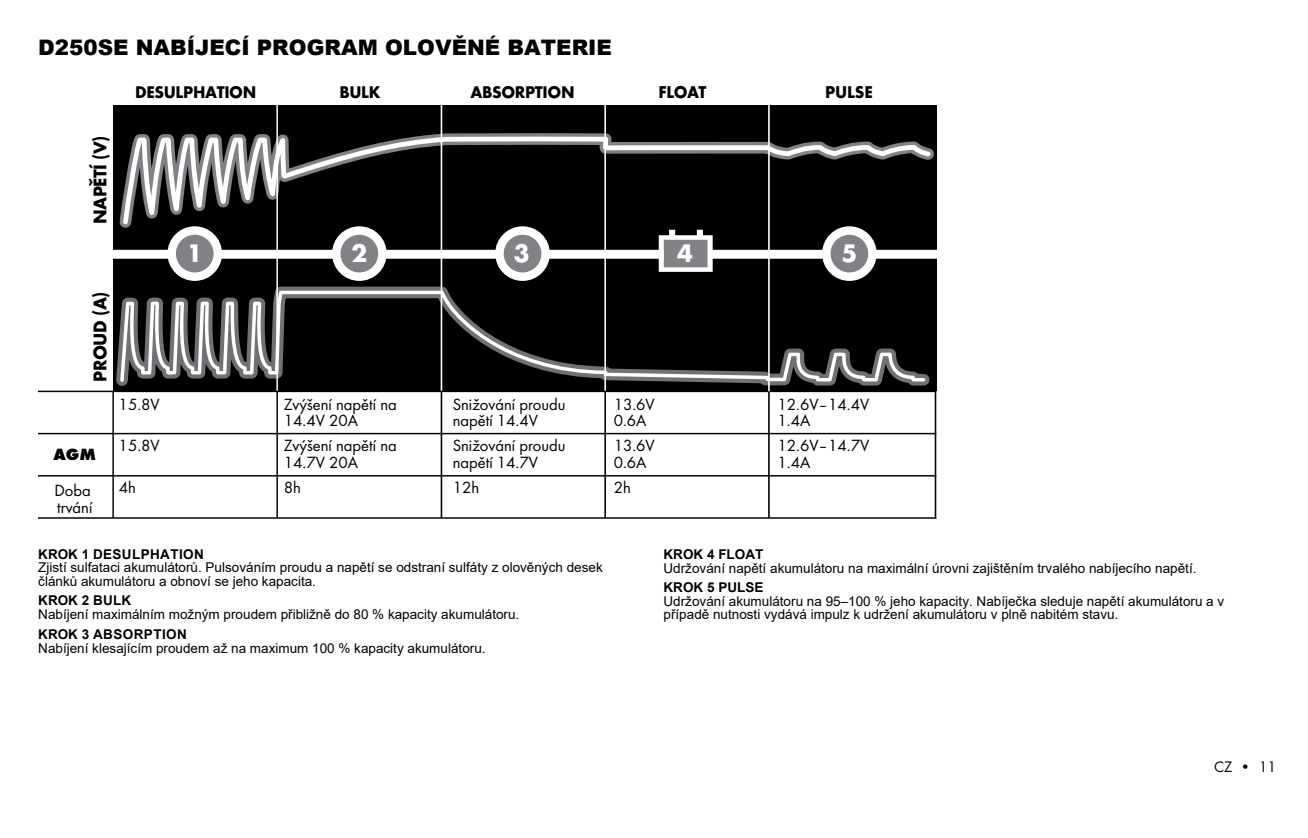
<style>
.page{position:relative;width:1308px;height:838px;background:#fff}
.page>*{position:absolute;margin:0;border:0;box-sizing:border-box;transform-origin:0 0}
.t1{font:700 26.32px "Futura";color:#fff}
.t2{font:900 21.38px "Arial";color:#000}
.t3{font:700 19.12px "Futura";letter-spacing:-.02em;color:#000;scale:.96 1}
.t4{font:700 17.78px "Futura";letter-spacing:-.01em;color:#000;scale:.95 1}
.t5{font:700 17.55px "Futura";letter-spacing:-.02em;color:#000;scale:.96 1}
.t6{font:16.88px/16.9px "Futura Boo";color:#000}
.t7{font:700 expanded 16.88px "Futura";color:#000}
.t8{font:15.75px "Futura Boo";color:#000}
.t9{font:13.5px/13.7px "Arial";color:#000}
.t10{font:700 13.5px "Arial";letter-spacing:.03em;color:#000}
.t11{font:700 13.5px "Arial";letter-spacing:.01em;color:#000}
</style>
<div class="page">
<svg style="left:114px;top:105px;width:823px;height:414px"></svg>
<svg style="left:109px;top:105px;width:826px;height:288px;background:#171717"></svg>
<svg style="left:118px;top:142px;width:809px;height:242px;background:#202020"></svg>
<div style="left:108px;top:250px;width:828px;height:9px;background:#fff"></div>
<svg style="left:167px;top:226px;width:55px;height:55px"></svg>
<svg style="left:658px;top:230px;width:54px;height:42px"></svg>
<hr style="left:276px;top:391px;width:2px;height:127px;background:#000">
<hr style="left:112px;top:391px;width:2px;height:127px;background:#000">
<hr style="left:276px;top:99px;width:2px;height:292px;background:#fff">
<hr style="left:440px;top:391px;width:2px;height:127px;background:#000">
<hr style="left:440px;top:99px;width:2px;height:292px;background:#fff">
<hr style="left:604px;top:391px;width:2px;height:127px;background:#000">
<hr style="left:604px;top:99px;width:2px;height:292px;background:#fff">
<hr style="left:768px;top:391px;width:1px;height:127px;background:#000">
<hr style="left:38px;top:391px;width:898px;height:1px;background:#000">
<hr style="left:38px;top:433px;width:898px;height:1px;background:#000">
<hr style="left:38px;top:475px;width:898px;height:1px;background:#000">
<hr style="left:38px;top:517px;width:898px;height:2px;background:#000">
<hr style="left:934px;top:391px;width:2px;height:128px;background:#000">
<hr style="left:768px;top:99px;width:1px;height:292px;background:#fff">
<svg style="left:332px;top:226px;width:55px;height:55px"></svg>
<svg style="left:495px;top:226px;width:55px;height:55px"></svg>
<svg style="left:822px;top:226px;width:54px;height:55px"></svg>
<h2 class="t2" style="left:38px;top:32px;width:575px">D250SE NABÍJECÍ PROGRAM OLOVĚNÉ BATERIE</h2>
<h3 class="t4" style="left:658px;top:81px;width:52px">FLOAT</h3>
<p class="t5" style="left:135px;top:81px;width:128px">DESULPHATION</p>
<p class="t5" style="left:339px;top:81px;width:45px">BULK</p>
<p class="t5" style="left:470px;top:81px;width:110px">ABSORPTION</p>
<h3 class="t4" style="left:825px;top:81px;width:52px">PULSE</h3>
<h3 class="t3" style="left:88px;top:224px;width:94px;rotate:-90deg">NAPĚTÍ (V)</h3>
<h3 class="t3" style="left:88px;top:382px;width:96px;rotate:-90deg">PROUD (A)</h3>
<p class="t6" style="left:119px;top:395px;width:42px">15.8V</p>
<h1 class="t1" style="left:187px;top:237px;width:17px">1</h1>
<h1 class="t1" style="left:351px;top:237px;width:17px">2</h1>
<h1 class="t1" style="left:514px;top:237px;width:17px">3</h1>
<h1 class="t1" style="left:677px;top:237px;width:17px">4</h1>
<h1 class="t1" style="left:841px;top:237px;width:17px">5</h1>
<p class="t6" style="left:284px;top:395px;width:114px">Zvýšení napětí na<br>14.4V 20A</p>
<p class="t6" style="left:453px;top:395px;width:114px">Snižování proudu napětí 14.4V</p>
<p class="t6" style="left:614px;top:395px;width:42px">13.6V<br>0.6A</p>
<p class="t6" style="left:777px;top:395px;width:93px">12.6V‒14.4V<br>1.4A</p>
<p class="t6" style="left:284px;top:437px;width:114px">Zvýšení napětí na<br>14.7V 20A</p>
<p class="t6" style="left:453px;top:437px;width:114px">Snižování proudu napětí 14.7V</p>
<p class="t6" style="left:614px;top:437px;width:42px">13.6V<br>0.6A</p>
<p class="t6" style="left:777px;top:437px;width:93px">12.6V‒14.7V<br>1.4A</p>
<p class="t6" style="left:119px;top:437px;width:42px">15.8V</p>
<p class="t7" style="left:53px;top:444px;width:44px">AGM</p>
<p class="t6" style="left:54px;top:481px;width:39px">Doba trvání</p>
<p class="t6" style="left:119px;top:478px;width:19px">4h</p>
<p class="t6" style="left:284px;top:478px;width:19px">8h</p>
<p class="t6" style="left:453px;top:478px;width:28px">12h</p>
<p class="t6" style="left:614px;top:478px;width:19px">2h</p>
<p class="t10" style="left:38px;top:544px;width:167px">KROK 1 DESULPHATION</p>
<p class="t9" style="left:38px;top:561px;width:566px">Zjistí sulfataci akumulátorů. Pulsováním proudu a napětí se odstraní sulfáty z olověných desek článků akumulátoru a obnoví se jeho kapacita.</p>
<p class="t11" style="left:38px;top:591px;width:95px">KROK 2 BULK</p>
<p class="t9" style="left:38px;top:608px;width:482px">Nabíjení maximálním možným proudem přibližně do 80 % kapacity akumulátoru.</p>
<p class="t10" style="left:38px;top:624px;width:150px">KROK 3 ABSORPTION</p>
<p class="t9" style="left:38px;top:641px;width:449px">Nabíjení klesajícím proudem až na maximum 100 % kapacity akumulátoru.</p>
<p class="t11" style="left:663px;top:544px;width:101px">KROK 4 FLOAT</p>
<p class="t9" style="left:663px;top:561px;width:534px">Udržování napětí akumulátoru na maximální úrovni zajištěním trvalého nabíjecího napětí.</p>
<p class="t11" style="left:663px;top:577px;width:101px">KROK 5 PULSE</p>
<p class="t9" style="left:663px;top:594px;width:562px">Udržování akumulátoru na 95–100 % jeho kapacity. Nabíječka sleduje napětí akumulátoru a v případě nutnosti vydává impulz k udržení akumulátoru v plně nabitém stavu.</p>
<p class="t8" style="left:1214px;top:757px;width:63px">CZ • 11</p>
</div>
